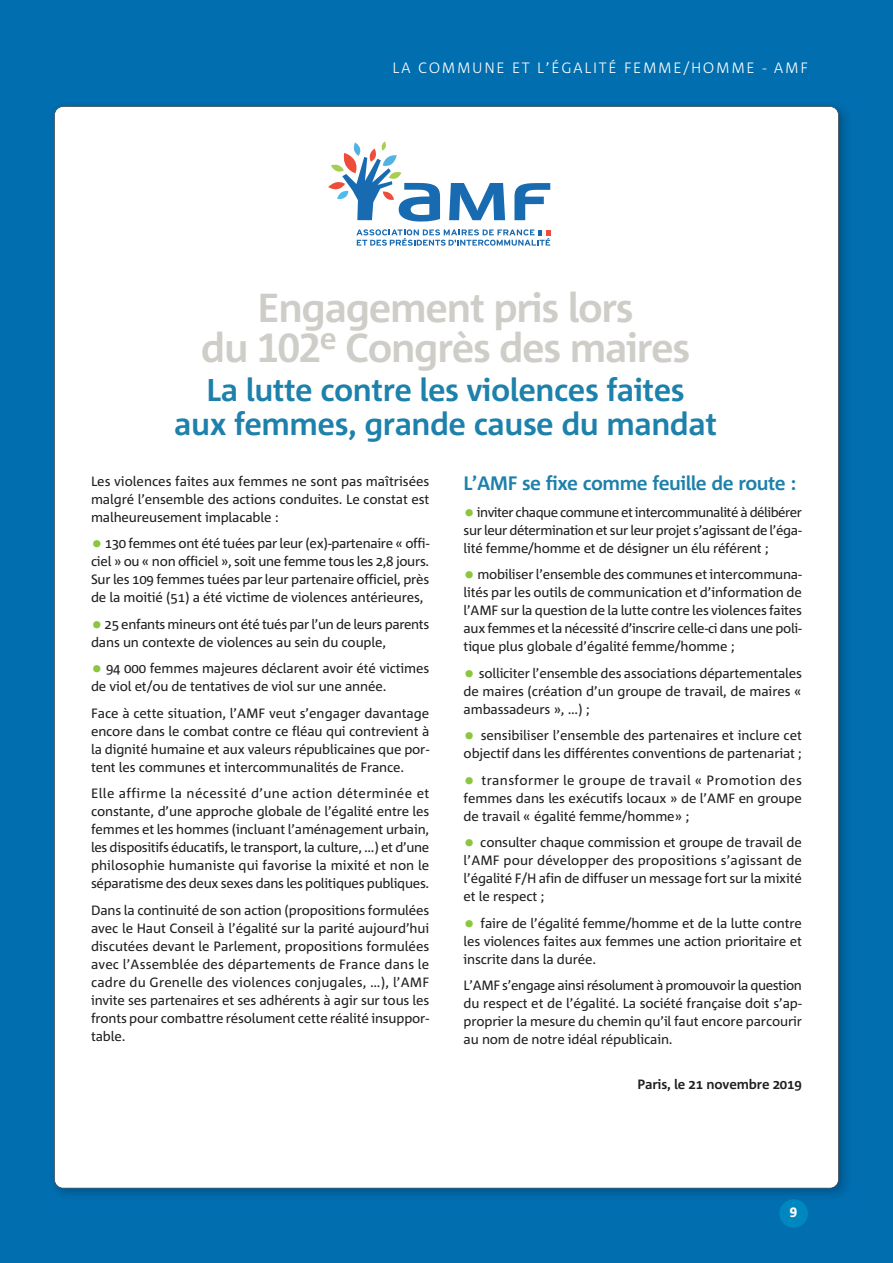
<style>
.page{position:relative;width:893px;height:1263px;background:#006eaf}
.page>*{position:absolute;margin:0;border:0;box-sizing:border-box;transform-origin:0 0}
.t1{font:700 40.5px/40.2px "Corpid C1";letter-spacing:-.035em;color:#cfcdc7;text-align:center}
.t2{font:700 31.5px/34.5px "Corpid C1";letter-spacing:-.015em;color:#1d81ab;text-align:center}
.t3{font:700 19.5px "Corpid C1";letter-spacing:-.025em;color:#1d81ab}
.t4{font:300 15px "Corpid C1";letter-spacing:.11em;color:#fff}
.t5{font:13.5px/18px "Corpid C1";letter-spacing:-.01em;color:#231f20;text-align:justify}
.t6{font:700 13.5px "Corpid C1";letter-spacing:-.01em;color:#231f20}
.t7{font:800 13.5px "Corpid C1";color:#fff}
.s1{font-size:21px;color:#8bc63e}
</style>
<div class="page">
<div style="left:54px;top:106px;width:784px;height:1082px;background:#fff;border-radius:9px"></div>
<svg style="left:449px;top:183px;width:56px;height:37px"></svg>
<svg style="left:514px;top:183px;width:36px;height:37px"></svg>
<svg style="left:328px;top:141px;width:112px;height:81px"></svg>
<svg style="left:356px;top:229px;width:194px;height:17px"></svg>
<div style="left:779px;top:1199px;width:29px;height:29px;background:#0087bf;border-radius:50%"></div>
<p class="t4" style="left:392px;top:62px;width:417px">LA COMMUNE ET L’ÉGALITÉ FEMME/HOMME - AMF</p>
<h1 class="t1" style="left:201px;top:291px;width:491px">Engagement pris lors<br>du 102<sup>e</sup> Congrès des maires</h1>
<h2 class="t2" style="left:174px;top:375px;width:544px">La lutte contre les violences faites<br>aux femmes, grande cause du mandat</h2>
<p class="t5" style="left:91px;top:473px;width:340px">Les violences faites aux femmes ne sont pas maîtrisées malgré l’ensemble des actions conduites. Le constat est malheureusement implacable :</p>
<p class="t5" style="left:91px;top:535px;width:340px"><span class="s1">•</span> 130 femmes ont été tuées par leur (ex)-partenaire « offi&shy;ciel » ou « non officiel », soit une femme tous les 2,8 jours.<br>Sur les 109 femmes tuées par leur partenaire officiel, près de la moitié (51) a été victime de violences antérieures,</p>
<p class="t5" style="left:91px;top:616px;width:340px"><span class="s1">•</span> 25 enfants mineurs ont été tués par l’un de leurs parents dans un contexte de violences au sein du couple,</p>
<p class="t5" style="left:91px;top:660px;width:340px"><span class="s1">•</span> 94 000 femmes majeures déclarent avoir été victimes de viol et/ou de tentatives de viol sur une année.</p>
<p class="t5" style="left:91px;top:705px;width:340px">Face à cette situation, l’AMF veut s’engager davantage encore dans le combat contre ce fléau qui contrevient à la dignité humaine et aux valeurs républicaines que por&shy;tent les communes et intercommunalités de France.</p>
<p class="t5" style="left:91px;top:785px;width:340px">Elle affirme la nécessité d’une action déterminée et constante, d’une approche globale de l’égalité entre les femmes et les hommes (incluant l’aménagement urbain, les dispositifs éducatifs, le transport, la culture, …) et d’une philosophie humaniste qui favorise la mixité et non le séparatisme des deux sexes dans les politiques publiques.</p>
<p class="t5" style="left:91px;top:902px;width:340px">Dans la continuité de son action (propositions formulées avec le Haut Conseil à l’égalité sur la parité aujourd’hui discutées devant le Parlement, propositions formulées avec l’Assemblée des départements de France dans le cadre du Grenelle des violences conjugales, …), l’AMF invite ses partenaires et ses adhérents à agir sur tous les fronts pour combattre résolument cette réalité insuppor&shy;table.</p>
<h3 class="t3" style="left:464px;top:476px;width:334px">L’AMF se fixe comme feuille de route :</h3>
<p class="t5" style="left:464px;top:504px;width:340px"><span class="s1">•</span> inviter chaque commune et intercommunalité à délibérer sur leur détermination et sur leur projet s’agissant de l’éga&shy;lité femme/homme et de désigner un élu référent ;</p>
<p class="t5" style="left:464px;top:567px;width:340px"><span class="s1">•</span> mobiliser l’ensemble des communes et intercommuna&shy;lités par les outils de communication et d’information de l’AMF sur la question de la lutte contre les violences faites aux femmes et la nécessité d’inscrire celle-ci dans une poli&shy;tique plus globale d’égalité femme/homme ;</p>
<p class="t5" style="left:464px;top:665px;width:340px"><span class="s1">•</span> solliciter l’ensemble des associations départementales de maires (création d’un groupe de travail, de maires « ambassadeurs », …) ;</p>
<p class="t5" style="left:464px;top:728px;width:340px"><span class="s1">•</span> sensibiliser l’ensemble des partenaires et inclure cet objectif dans les différentes conventions de partenariat ;</p>
<p class="t5" style="left:464px;top:772px;width:340px"><span class="s1">•</span> transformer le groupe de travail « Promotion des femmes dans les exécutifs locaux » de l’AMF en groupe de travail « égalité femme/homme» ;</p>
<p class="t5" style="left:464px;top:835px;width:340px"><span class="s1">•</span> consulter chaque commission et groupe de travail de l’AMF pour développer des propositions s’agissant de l’égalité F/H afin de diffuser un message fort sur la mixité et le respect ;</p>
<p class="t5" style="left:464px;top:915px;width:340px"><span class="s1">•</span> faire de l’égalité femme/homme et de la lutte contre les violences faites aux femmes une action prioritaire et inscrite dans la durée.</p>
<p class="t5" style="left:464px;top:978px;width:340px">L’AMF s’engage ainsi résolument à promouvoir la question du respect et de l’égalité. La société française doit s’ap&shy;proprier la mesure du chemin qu’il faut encore parcourir au nom de notre idéal républicain.</p>
<p class="t6" style="left:637px;top:1079px;width:166px">Paris, le 21 novembre 2019</p>
<p class="t7" style="left:790px;top:1207px;width:9px">9</p>
</div>
